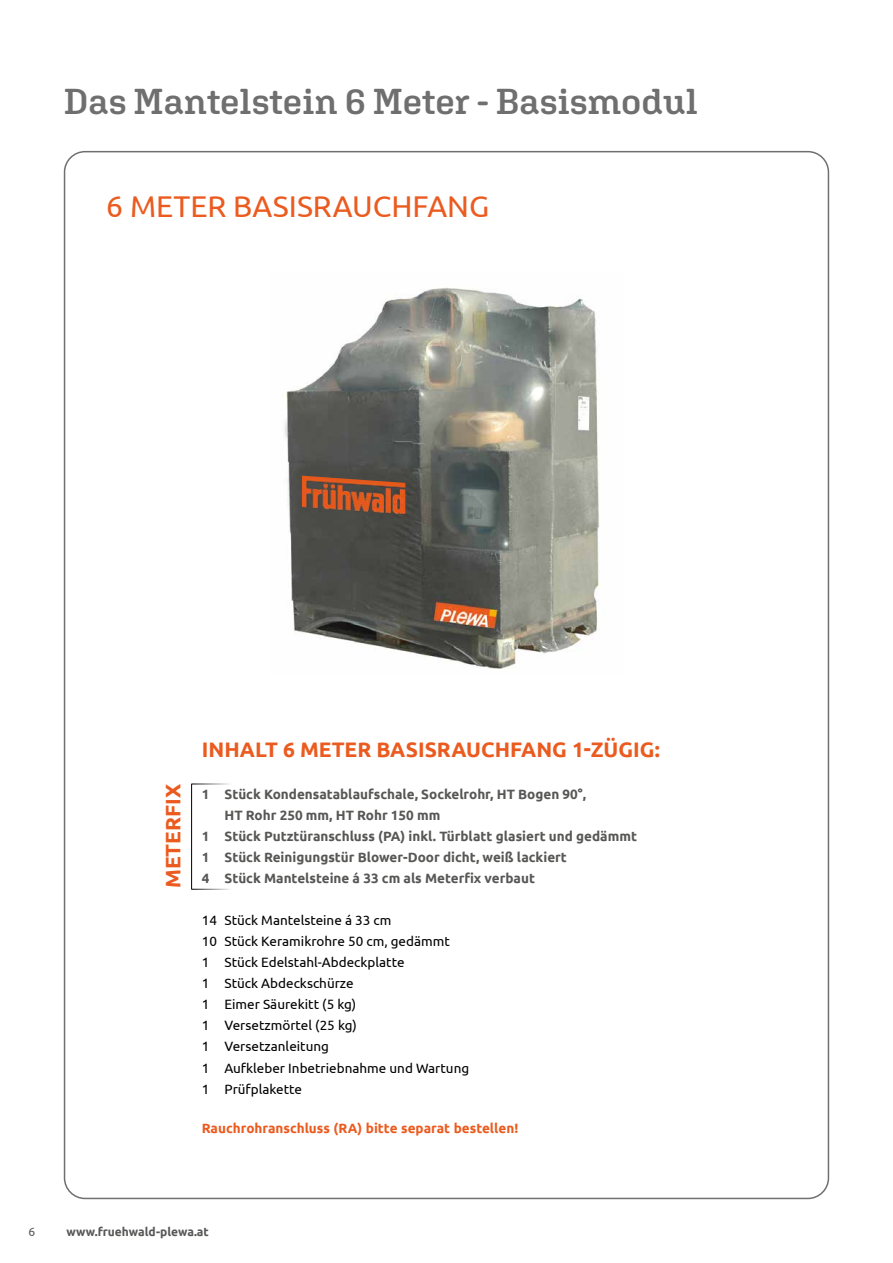
<style>
.page{position:relative;width:893px;height:1263px;background:#fff}
.page>*{position:absolute;margin:0;border:0;box-sizing:border-box;transform-origin:0 0}
.t1{font:600 36px "Aglet Slab";letter-spacing:-.005em;color:#706f6f}
.t2{font:30px "Ubuntu";color:#eb5b1f}
.t3{font:700 21px "Ubuntu";color:#eb5b1f}
.t4{font:700 13.5px "Ubuntu";color:#575756}
.t5{font:13.5px/21px "Ubuntu";color:#000}
.t6{font:700 13.5px "Ubuntu";color:#eb5b1f}
.t7{font:700 12px "Ubuntu";color:#575756}
.t8{font:12px "Ubuntu";color:#575756}
</style>
<div class="page">
<img style="left:283px;top:288px;width:317px;height:381px">
<img style="left:302px;top:476px;width:103px;height:41px">
<hr style="left:191px;top:784px;width:1px;height:106px;background:#000">
<hr style="left:192px;top:784px;width:40px;height:1px;background:#000">
<hr style="left:192px;top:889px;width:40px;height:1px;background:#000">
<h1 class="t1" style="left:64px;top:79px;width:636px">Das Mantelstein 6 Meter - Basismodul</h1>
<h2 class="t2" style="left:106px;top:188px;width:384px">6 METER BASISRAUCHFANG</h2>
<h3 class="t3" style="left:160px;top:888px;width:106px;rotate:-90deg">METERFIX</h3>
<h3 class="t3" style="left:202px;top:737px;width:459px">INHALT 6 METER BASISRAUCHFANG 1-ZÜGIG:</h3>
<p class="t4" style="left:202px;top:786px;width:386px">1 Stück Kondensatablaufschale, Sockelrohr, HT Bogen 90°,</p>
<p class="t4" style="left:224px;top:807px;width:217px">HT Rohr 250 mm, HT Rohr 150 mm</p>
<p class="t4" style="left:202px;top:828px;width:437px">1 Stück Putztüranschluss (PA) inkl. Türblatt glasiert und gedämmt</p>
<p class="t4" style="left:202px;top:849px;width:366px">1 Stück Reinigungstür Blower-Door dicht, weiß lackiert</p>
<p class="t4" style="left:202px;top:870px;width:335px">4 Stück Mantelsteine á 33 cm als Meterfix verbaut</p>
<p class="t5" style="left:202px;top:910px;width:269px">14 Stück Mantelsteine á 33 cm<br>10 Stück Keramikrohre 50 cm, gedämmt<br>1 Stück Edelstahl-Abdeckplatte<br>1 Stück Abdeckschürze<br>1 Eimer Säurekitt (5 kg)<br>1 Versetzmörtel (25 kg)<br>1 Versetzanleitung<br>1 Aufkleber Inbetriebnahme und Wartung<br>1 Prüfplakette</p>
<p class="t6" style="left:202px;top:1119px;width:318px">Rauchrohranschluss (RA) bitte separat bestellen!</p>
<p class="t8" style="left:29px;top:1224px;width:8px">6</p>
<p class="t7" style="left:67px;top:1224px;width:144px">www.fruehwald-plewa.at</p>
</div>
